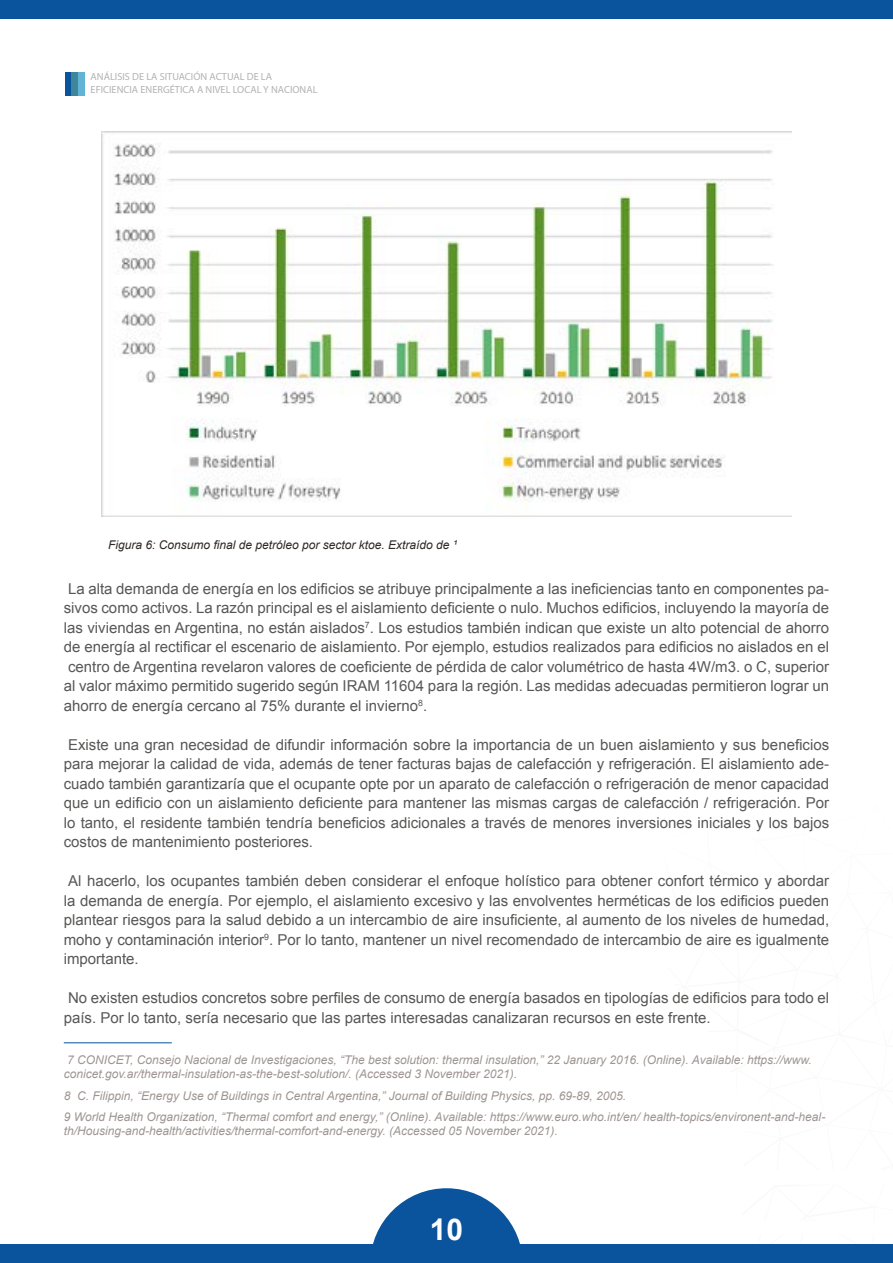
<style>
.page{position:relative;width:893px;height:1263px;background:#fff}
.page>*{position:absolute;margin:0;border:0;box-sizing:border-box;transform-origin:0 0}
.t1{font:700 30px "Arial";color:#fff}
.t2{font:15px/19.5px "Arial";color:#575756;text-align:justify}
.t3{font:italic 12px/14.4px "Arial";color:#9e9592}
.t4{font:italic 12px "Arial";color:#2f2722}
.t5{font:10.35px/12.5px "Myriad Pro";color:#878787}
</style>
<div class="page">
<div style="left:0;top:0;width:893px;height:19px;background:#0a549d"></div>
<svg style="left:373px;top:1188px;width:147px;height:56px"></svg>
<div style="left:0;top:1244px;width:893px;height:19px;background:#0a549d"></div>
<div style="left:65px;top:72px;width:6px;height:23px;background:#0a549d"></div>
<div style="left:71px;top:72px;width:7px;height:23px;background:#40869b"></div>
<div style="left:78px;top:72px;width:7px;height:23px;background:#60b4d5"></div>
<img style="left:102px;top:131px;width:689px;height:386px">
<hr style="left:64px;top:1042px;width:108px;height:1px;background:#00549e">
<p class="t5" style="left:91px;top:70px;width:228px">ANÁLISIS DE LA SITUACIÓN ACTUAL DE LA<br>EFICIENCIA ENERGÉTICA A NIVEL LOCAL Y NACIONAL</p>
<p class="t4" style="left:108px;top:537px;width:350px">Figura 6: Consumo final de petróleo por sector ktoe. Extraído de ¹</p>
<p class="t2" style="left:64px;top:579px;width:767px">La alta demanda de energía en los edificios se atribuye principalmente a las ineficiencias tanto en componentes pa&shy;sivos como activos. La razón principal es el aislamiento deficiente o nulo. Muchos edificios, incluyendo la mayoría de las viviendas en Argentina, no están aislados<sup>7</sup>. Los estudios también indican que existe un alto potencial de ahorro de energía al rectificar el escenario de aislamiento. Por ejemplo, estudios realizados para edificios no aislados en el centro de Argentina revelaron valores de coeficiente de pérdida de calor volumétrico de hasta 4W/m3. o C, superior al valor máximo permitido sugerido según IRAM 11604 para la región. Las medidas adecuadas permitieron lograr un ahorro de energía cercano al 75% durante el invierno<sup>8</sup>.</p>
<p class="t2" style="left:64px;top:735px;width:767px">Existe una gran necesidad de difundir información sobre la importancia de un buen aislamiento y sus beneficios para mejorar la calidad de vida, además de tener facturas bajas de calefacción y refrigeración. El aislamiento ade&shy;cuado también garantizaría que el ocupante opte por un aparato de calefacción o refrigeración de menor capacidad que un edificio con un aislamiento deficiente para mantener las mismas cargas de calefacción / refrigeración. Por lo tanto, el residente también tendría beneficios adicionales a través de menores inversiones iniciales y los bajos costos de mantenimiento posteriores.</p>
<p class="t2" style="left:64px;top:871px;width:767px">Al hacerlo, los ocupantes también deben considerar el enfoque holístico para obtener confort térmico y abordar la demanda de energía. Por ejemplo, el aislamiento excesivo y las envolventes herméticas de los edificios pueden plantear riesgos para la salud debido a un intercambio de aire insuficiente, al aumento de los niveles de humedad, moho y contaminación interior<sup>9</sup>. Por lo tanto, mantener un nivel recomendado de intercambio de aire es igualmente importante.</p>
<p class="t2" style="left:64px;top:988px;width:767px">No existen estudios concretos sobre perfiles de consumo de energía basados en tipologías de edificios para todo el país. Por lo tanto, sería necesario que las partes interesadas canalizaran recursos en este frente.</p>
<p class="t3" style="left:64px;top:1053px;width:749px">7 CONICET, Consejo Nacional de Investigaciones, “The best solution: thermal insulation,” 22 January 2016. (Online). Available: https://www. conicet.gov.ar/thermal-insulation-as-the-best-solution/. (Accessed 3 November 2021).</p>
<p class="t3" style="left:64px;top:1085px;width:763px;line-height:21.3px">8 C. Filippin, “Energy Use of Buildings in Central Argentina,” Journal of Building Physics, pp. 69-89, 2005.<br>9 World Health Organization, “Thermal comfort and energy,” (Online). Available: https://www.euro.who.int/en/ health-topics/environent-and-heal-</p>
<p class="t3" style="left:64px;top:1124px;width:495px">th/Housing-and-health/activities/thermal-comfort-and-energy. (Accessed 05 November 2021).</p>
<h1 class="t1" style="left:430px;top:1209px;width:35px">10</h1>
</div>
